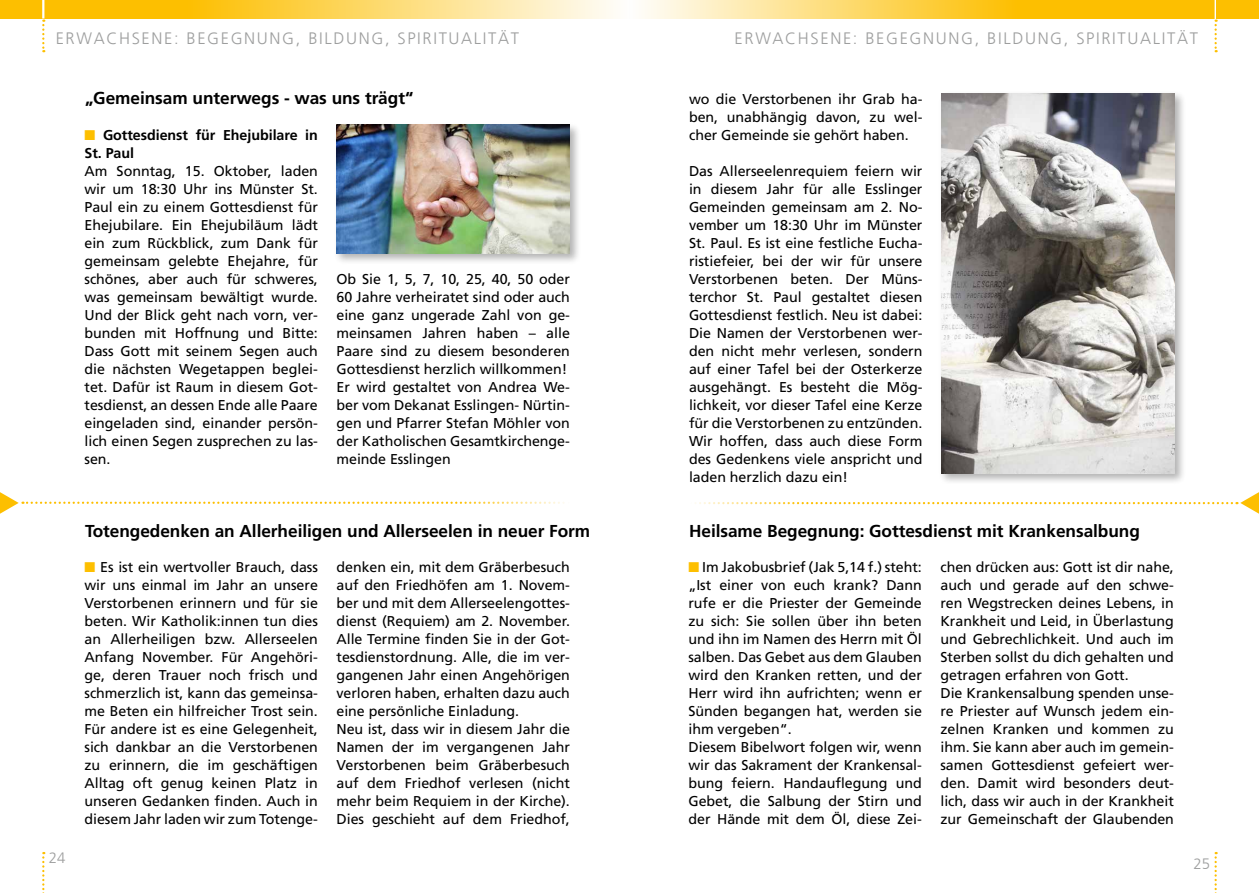
<style>
.page{position:relative;width:1259px;height:893px;background:#fff}
.page>*{position:absolute;margin:0;border:0;box-sizing:border-box;transform-origin:0 0}
.t1{font:700 17.25px "Frutiger LT Com";letter-spacing:-.005em;color:#000}
.t2{font:300 16.5px "Frutiger LT";letter-spacing:.1em;color:#9d9e9e}
.t3{font:300 15px "Frutiger LT";color:#9d9e9e}
.t4{font:14.25px/18px "Frutiger LT Com";letter-spacing:-.005em;color:#000;text-align:justify}
.t5{font:700 14.25px/18px "Frutiger LT Com";letter-spacing:-.005em;color:#000}
.s1{color:#fdbf00}
</style>
<div class="page">
<div style="left:0;top:0;width:43px;height:18px;background:#fdbf00"></div>
<svg style="left:44px;top:0;width:570px;height:18px;background:#fdd55b"></svg>
<svg style="left:644px;top:0;width:570px;height:18px;background:#fdd250"></svg>
<svg style="left:42px;top:0;width:2px;height:52px"></svg>
<svg style="left:1214px;top:0;width:2px;height:52px"></svg>
<div style="left:1216px;top:0;width:43px;height:18px;background:#fdbf00"></div>
<svg style="left:42px;top:852px;width:2px;height:41px"></svg>
<svg style="left:1214px;top:852px;width:2px;height:41px"></svg>
<div style="left:334px;top:122px;width:247px;height:142px;background:#000;opacity:.3"></div>
<img style="left:336px;top:125px;width:234px;height:128px">
<div style="left:938px;top:91px;width:248px;height:393px;background:#000;opacity:.3"></div>
<img style="left:941px;top:94px;width:233px;height:379px">
<svg style="left:0;top:492px;width:564px;height:22px"></svg>
<svg style="left:695px;top:492px;width:564px;height:22px"></svg>
<p class="t2" style="left:56px;top:29px;width:465px">ERWACHSENE: BEGEGNUNG, BILDUNG, SPIRITUALITÄT</p>
<p class="t2" style="left:734px;top:29px;width:465px">ERWACHSENE: BEGEGNUNG, BILDUNG, SPIRITUALITÄT</p>
<p class="t1" style="left:85px;top:88px;width:330px">„Gemeinsam unterwegs - was uns trägt“</p>
<p class="t5" style="left:84px;top:126px;width:235px"><span class="s1">■</span> Gottesdienst für Ehejubilare in<br>St. Paul</p>
<p class="t4" style="left:84px;top:162px;width:235px">Am Sonntag, 15. Oktober, laden wir um 18:30 Uhr ins Münster St.<br>Paul ein zu einem Gottesdienst für Ehejubilare. Ein Ehejubiläum lädt ein zum Rückblick, zum Dank für gemeinsam gelebte Ehejahre, für schönes, aber auch für schweres, was gemeinsam bewältigt wurde.<br>Und der Blick geht nach vorn, ver&shy;bunden mit Hoffnung und Bitte:<br>Dass Gott mit seinem Segen auch die nächsten Wegetappen beglei&shy;tet. Dafür ist Raum in diesem Got&shy;tesdienst, an dessen Ende alle Paare eingeladen sind, einander persön&shy;lich einen Segen zusprechen zu las&shy;sen.</p>
<p class="t4" style="left:336px;top:270px;width:235px;text-align:left">Ob Sie 1, 5, 7, 10, 25, 40, 50 oder<br>60 Jahre verheiratet sind oder auch eine ganz ungerade Zahl von ge&shy;meinsamen Jahren haben – alle<br>Paare sind zu diesem besonderen<br>Gottesdienst herzlich willkommen!<br>Er wird gestaltet von Andrea We&shy;ber vom Dekanat Esslingen- Nürtin&shy;gen und Pfarrer Stefan Möhler von der Katholischen Gesamtkirchenge&shy;meinde Esslingen</p>
<p class="t4" style="left:689px;top:90px;width:235px">wo die Verstorbenen ihr Grab ha&shy;ben, unabhängig davon, zu wel&shy;cher Gemeinde sie gehört haben.</p>
<p class="t4" style="left:689px;top:162px;width:235px">Das Allerseelenrequiem feiern wir in diesem Jahr für alle Esslinger Gemeinden gemeinsam am 2. No&shy;vember um 18:30 Uhr im Münster St. Paul. Es ist eine festliche Eucha&shy;ristiefeier, bei der wir für unsere Verstorbenen beten. Der Müns&shy;terchor St. Paul gestaltet diesen Gottesdienst festlich. Neu ist dabei:<br>Die Namen der Verstorbenen wer&shy;den nicht mehr verlesen, sondern auf einer Tafel bei der Osterkerze ausgehängt. Es besteht die Mög&shy;lichkeit, vor dieser Tafel eine Kerze für die Verstorbenen zu entzünden.<br>Wir hoffen, dass auch diese Form des Gedenkens viele anspricht und laden herzlich dazu ein!</p>
<p class="t1" style="left:85px;top:521px;width:507px">Totengedenken an Allerheiligen und Allerseelen in neuer Form</p>
<p class="t1" style="left:689px;top:521px;width:452px">Heilsame Begegnung: Gottesdienst mit Krankensalbung</p>
<p class="t3" style="left:49px;top:849px;width:18px">24</p>
<p class="t4" style="left:84px;top:558px;width:235px"><span class="s1">■</span> Es ist ein wertvoller Brauch, dass wir uns einmal im Jahr an unsere Verstorbenen erinnern und für sie beten. Wir Katholik:innen tun dies an Allerheiligen bzw. Allerseelen Anfang November. Für Angehöri&shy;ge, deren Trauer noch frisch und schmerzlich ist, kann das gemeinsa&shy;me Beten ein hilfreicher Trost sein.<br>Für andere ist es eine Gelegenheit, sich dankbar an die Verstorbenen zu erinnern, die im geschäftigen Alltag oft genug keinen Platz in unseren Gedanken finden. Auch in diesem Jahr laden wir zum Totenge-</p>
<p class="t4" style="left:688px;top:558px;width:235px;text-align:left"><span class="s1">■</span> Im Jakobusbrief (Jak 5,14 f.) steht: „Ist einer von euch krank? Dann rufe er die Priester der Gemeinde zu sich: Sie sollen über ihn beten und ihn im Namen des Herrn mit Öl salben. Das Gebet aus dem Glauben wird den Kranken retten, und der<br>Herr wird ihn aufrichten; wenn er<br>Sünden begangen hat, werden sie ihm vergeben“.<br>Diesem Bibelwort folgen wir, wenn wir das Sakrament der Krankensal&shy;bung feiern. Handauflegung und<br>Gebet, die Salbung der Stirn und der Hände mit dem Öl, diese Zei-</p>
<p class="t4" style="left:336px;top:558px;width:235px;text-align:left">denken ein, mit dem Gräberbesuch auf den Friedhöfen am 1. Novem&shy;ber und mit dem Allerseelengottes&shy;dienst (Requiem) am 2. November.<br>Alle Termine finden Sie in der Got&shy;tesdienstordnung. Alle, die im ver&shy;gangenen Jahr einen Angehörigen verloren haben, erhalten dazu auch eine persönliche Einladung.<br>Neu ist, dass wir in diesem Jahr die Namen der im vergangenen Jahr Verstorbenen beim Gräberbesuch auf dem Friedhof verlesen (nicht mehr beim Requiem in der Kirche).<br>Dies geschieht auf dem Friedhof,</p>
<p class="t4" style="left:940px;top:558px;width:235px;text-align:left">chen drücken aus: Gott ist dir nahe, auch und gerade auf den schwe&shy;ren Wegstrecken deines Lebens, in<br>Krankheit und Leid, in Überlastung und Gebrechlichkeit. Und auch im<br>Sterben sollst du dich gehalten und getragen erfahren von Gott.<br>Die Krankensalbung spenden unse&shy;re Priester auf Wunsch jedem ein&shy;zelnen Kranken und kommen zu ihm. Sie kann aber auch im gemein&shy;samen Gottesdienst gefeiert wer&shy;den. Damit wird besonders deut&shy;lich, dass wir auch in der Krankheit zur Gemeinschaft der Glaubenden</p>
<p class="t3" style="left:1193px;top:855px;width:18px">25</p>
</div>
